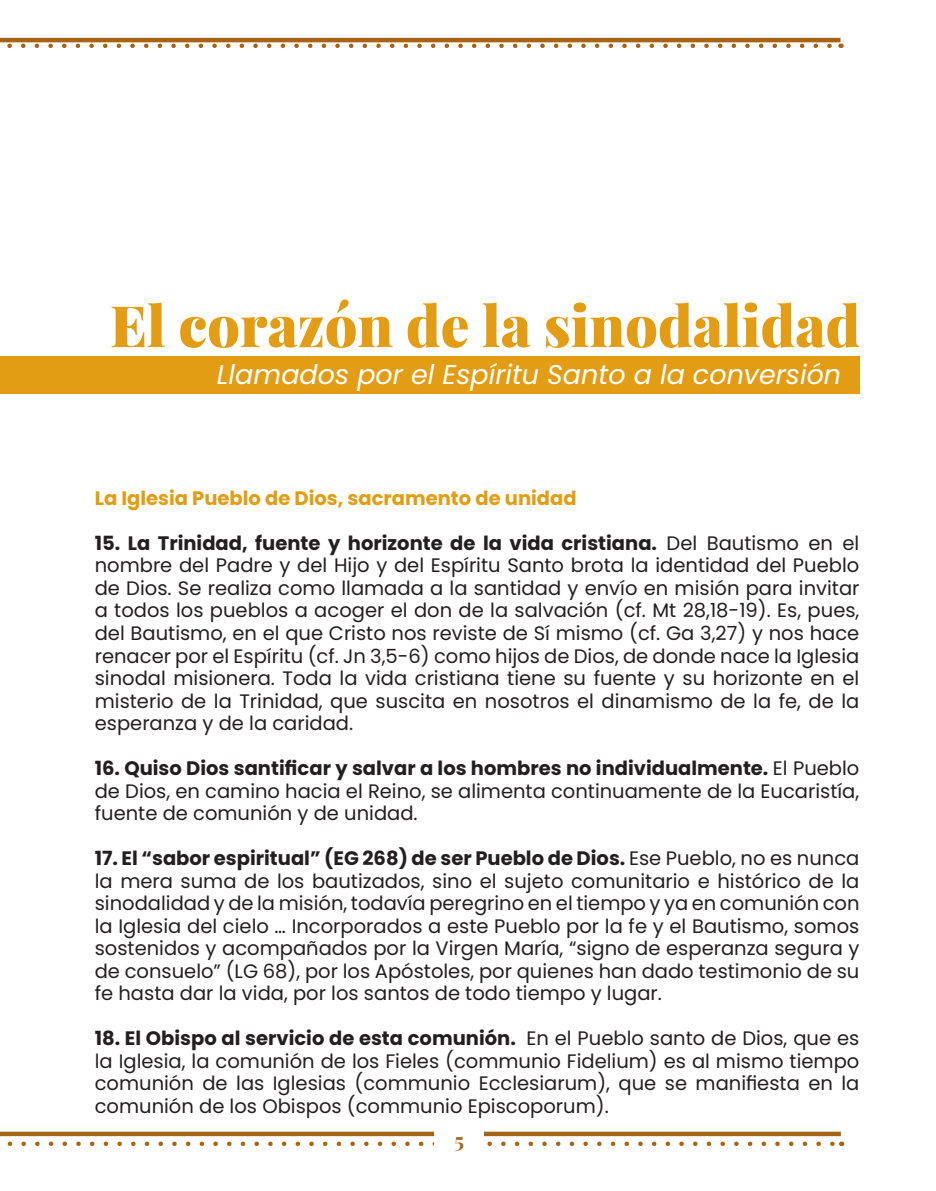
<style>
.page{position:relative;width:936px;height:1191px;background:#fff}
.page>*{position:absolute;margin:0;border:0;box-sizing:border-box;transform-origin:0 0}
.t1{font:57px "Playfair Display";color:#e39d14}
.t2{font:italic 27px "Poppins";color:#fff}
.t3{font:21px "Playfair Display";color:#a56416}
.t4{font:19.5px/22.5px "Poppins";color:#231f20;text-align:justify}
.t5{font:700 19.5px "Poppins";color:#e39d14}
.s1{font-weight:700}
</style>
<div class="page">
<hr style="left:0;top:38px;width:840px;height:4px;background:#a56416">
<div style="left:0;top:1131px;width:840px;height:5px;background:#a56416"></div>
<svg style="left:7px;top:44px;width:825px;height:4px"></svg>
<svg style="left:7px;top:1141px;width:827px;height:5px"></svg>
<div style="left:434px;top:1116px;width:50px;height:39px;background:#fff"></div>
<div style="left:0;top:356px;width:859px;height:38px;background:#e39d14"></div>
<h1 class="t1" style="left:110px;top:281px;width:751px">El corazón de la sinodalidad</h1>
<h2 class="t2" style="left:217px;top:359px;width:625px">Llamados por el Espíritu Santo a la conversión</h2>
<p class="t5" style="left:95px;top:487px;width:483px">La Iglesia Pueblo de Dios, sacramento de unidad</p>
<p class="t4" style="left:95px;top:532px;width:766px"><span class="s1">15. La Trinidad, fuente y horizonte de la vida cristiana.</span> Del Bautismo en el nombre del Padre y del Hijo y del Espíritu Santo brota la identidad del Pueblo de Dios. Se realiza como llamada a la santidad y envío en misión para invitar a todos los pueblos a acoger el don de la salvación (cf. Mt 28,18-19). Es, pues, del Bautismo, en el que Cristo nos reviste de Sí mismo (cf. Ga 3,27) y nos hace renacer por el Espíritu (cf. Jn 3,5-6) como hijos de Dios, de donde nace la Iglesia sinodal misionera. Toda la vida cristiana tiene su fuente y su horizonte en el misterio de la Trinidad, que suscita en nosotros el dinamismo de la fe, de la esperanza y de la caridad.</p>
<p class="t4" style="left:95px;top:757px;width:766px"><span class="s1">16. Quiso Dios santificar y salvar a los hombres no individualmente.</span> El Pueblo de Dios, en camino hacia el Reino, se alimenta continuamente de la Eucaristía, fuente de comunión y de unidad.</p>
<p class="t4" style="left:95px;top:847px;width:766px"><span class="s1">17. El “sabor espiritual” (EG 268) de ser Pueblo de Dios.</span> Ese Pueblo, no es nunca la mera suma de los bautizados, sino el sujeto comunitario e histórico de la sinodalidad y de la misión, todavía peregrino en el tiempo y ya en comunión con la Iglesia del cielo … Incorporados a este Pueblo por la fe y el Bautismo, somos sostenidos y acompañados por la Virgen María, “signo de esperanza segura y de consuelo” (LG 68), por los Apóstoles, por quienes han dado testimonio de su fe hasta dar la vida, por los santos de todo tiempo y lugar.</p>
<p class="t4" style="left:95px;top:1027px;width:766px"><span class="s1">18. El Obispo al servicio de esta comunión.</span> En el Pueblo santo de Dios, que es la Iglesia, la comunión de los Fieles (communio Fidelium) es al mismo tiempo comunión de las Iglesias (communio Ecclesiarum), que se manifiesta en la comunión de los Obispos (communio Episcoporum).</p>
<p class="t3" style="left:454px;top:1123px;width:11px">5</p>
</div>
